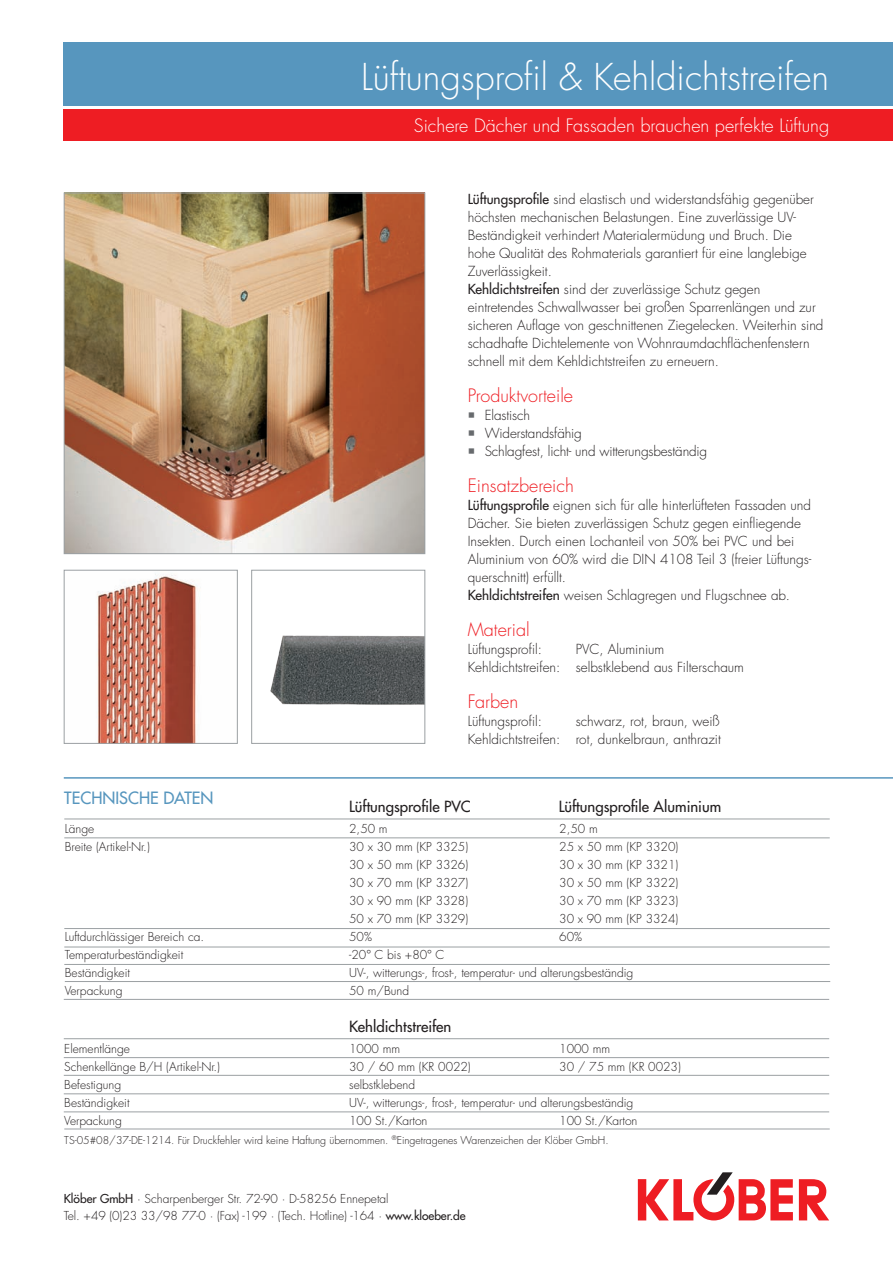
<style>
.page{position:relative;width:893px;height:1263px;background:#fff}
.page>*{position:absolute;margin:0;border:0;box-sizing:border-box;transform-origin:0 0}
.t1{font:300 36px "Futura LT Pro";color:#fff}
.t2{font:300 18px "Futura LT Pro";color:#fff}
.t3{font:300 18px "Futura LT Pro";color:#ee1d23}
.t4{font:500 16.5px "Futura LT Pro";color:#5796be}
.t5{font:500 15px "Futura LT Pro";color:#231f20}
.t6{font:300 13.5px/18px "Futura LT Pro";color:#231f20}
.t7{font:300 12px "Futura LT Pro";color:#231f20}
.t8{font:300 10.5px "Futura LT Pro";color:#231f20}
.s1{font-weight:500}
</style>
<div class="page">
<div style="left:64px;top:43px;width:829px;height:63px;background:#5796be"></div>
<div style="left:64px;top:109px;width:829px;height:32px;background:#ee1d23"></div>
<svg style="left:799px;top:1179px;width:30px;height:41px"></svg>
<svg style="left:638px;top:1172px;width:155px;height:48px"></svg>
<hr style="left:64px;top:777px;width:829px;height:2px;background:#5796be">
<img style="left:66px;top:195px;width:357px;height:357px">
<div style="left:64px;top:193px;width:361px;height:361px;border:1px solid #9ba0a3"></div>
<hr style="left:64px;top:1038px;width:765px;height:1px;background:#9ba0a3">
<hr style="left:64px;top:1075px;width:765px;height:1px;background:#9ba0a3">
<hr style="left:64px;top:1093px;width:765px;height:1px;background:#9ba0a3">
<hr style="left:64px;top:1057px;width:765px;height:1px;background:#9ba0a3">
<hr style="left:64px;top:1128px;width:766px;height:1px;background:#9ba0a3">
<hr style="left:64px;top:1111px;width:765px;height:1px;background:#9ba0a3">
<hr style="left:64px;top:818px;width:766px;height:1px;background:#9ba0a3">
<hr style="left:64px;top:947px;width:766px;height:1px;background:#9ba0a3">
<hr style="left:64px;top:928px;width:766px;height:1px;background:#9ba0a3">
<hr style="left:64px;top:964px;width:766px;height:1px;background:#9ba0a3">
<hr style="left:64px;top:837px;width:766px;height:1px;background:#9ba0a3">
<hr style="left:65px;top:981px;width:765px;height:1px;background:#9ba0a3">
<img style="left:97px;top:574px;width:103px;height:168px">
<div style="left:64px;top:570px;width:174px;height:174px;border:1px solid #9ba0a3"></div>
<img style="left:270px;top:635px;width:153px;height:70px">
<div style="left:251px;top:570px;width:174px;height:174px;border:1px solid #9ba0a3"></div>
<hr style="left:64px;top:999px;width:765px;height:1px;background:#9ba0a3">
<p class="t1" style="left:361px;top:54px;width:469px">Lüftungsprofil &amp; Kehldichtstreifen</p>
<p class="t2" style="left:414px;top:113px;width:417px">Sichere Dächer und Fassaden brauchen perfekte Lüftung</p>
<p class="t4" style="left:64px;top:785px;width:151px">TECHNISCHE DATEN</p>
<p class="t7" style="left:65px;top:821px;width:31px">Länge</p>
<p class="t7" style="left:65px;top:839px;width:87px">Breite (Artikel-Nr.)</p>
<p class="t7" style="left:65px;top:929px;width:141px">Luftdurchlässiger Bereich ca.</p>
<p class="t7" style="left:65px;top:947px;width:120px">Temperaturbeständigkeit</p>
<p class="t7" style="left:65px;top:965px;width:67px">Beständigkeit</p>
<p class="t7" style="left:65px;top:983px;width:59px">Verpackung</p>
<p class="t6" style="left:468px;top:190px;width:348px"><span class="s1">Lüftungsprofile</span> sind elastisch und widerstandsfähig gegenüber höchsten mechanischen Belastungen. Eine zuverlässige UV-Beständigkeit verhindert Materialermüdung und Bruch. Die hohe Qualität des Rohmaterials garantiert für eine langlebige Zuverlässigkeit.</p>
<p class="t6" style="left:468px;top:280px;width:357px"><span class="s1">Kehldichtstreifen</span> sind der zuverlässige Schutz gegen eintretendes Schwallwasser bei großen Sparrenlängen und zur sicheren Auflage von geschnittenen Ziegelecken. Weiterhin sind schadhafte Dichtelemente von Wohnraumdachflächenfenstern schnell mit dem Kehldichtstreifen zu erneuern.</p>
<p class="t3" style="left:468px;top:384px;width:107px">Produktvorteile</p>
<p class="t6" style="left:485px;top:406px;width:47px">Elastisch</p>
<p class="t6" style="left:485px;top:424px;width:99px">Widerstandsfähig</p>
<p class="t6" style="left:485px;top:442px;width:224px">Schlagfest, licht- und witterungsbeständig</p>
<p class="t3" style="left:468px;top:474px;width:108px">Einsatzbereich</p>
<p class="t6" style="left:468px;top:496px;width:345px"><span class="s1">Lüftungsprofile</span> eignen sich für alle hinterlüfteten Fassaden und Dächer. Sie bieten zuverlässigen Schutz gegen einfliegende Insekten. Durch einen Lochanteil von 50% bei PVC und bei Aluminium von 60% wird die DIN 4108 Teil 3 (freier Lüftungs&shy;querschnitt) erfüllt.</p>
<p class="t6" style="left:468px;top:586px;width:324px"><span class="s1">Kehldichtstreifen</span> weisen Schlagregen und Flugschnee ab.</p>
<p class="t3" style="left:468px;top:618px;width:64px">Material</p>
<p class="t6" style="left:468px;top:640px;width:76px">Lüftungsprofil:</p>
<p class="t6" style="left:576px;top:640px;width:90px">PVC, Aluminium</p>
<p class="t6" style="left:468px;top:658px;width:278px">Kehldichtstreifen: selbstklebend aus Filterschaum</p>
<p class="t3" style="left:468px;top:690px;width:52px">Farben</p>
<p class="t6" style="left:468px;top:712px;width:76px">Lüftungsprofil:</p>
<p class="t6" style="left:576px;top:712px;width:145px">schwarz, rot, braun, weiß</p>
<p class="t6" style="left:468px;top:730px;width:255px">Kehldichtstreifen: rot, dunkelbraun, anthrazit</p>
<p class="t5" style="left:349px;top:795px;width:123px">Lüftungsprofile PVC</p>
<p class="t5" style="left:559px;top:795px;width:164px">Lüftungsprofile Aluminium</p>
<p class="t7" style="left:349px;top:821px;width:40px">2,50 m</p>
<p class="t7" style="left:559px;top:821px;width:40px">2,50 m</p>
<p class="t7" style="left:349px;top:839px;width:121px">30 x 30 mm (KP 3325)</p>
<p class="t7" style="left:559px;top:839px;width:121px">25 x 50 mm (KP 3320)</p>
<p class="t7" style="left:349px;top:857px;width:121px">30 x 50 mm (KP 3326)</p>
<p class="t7" style="left:559px;top:857px;width:121px">30 x 30 mm (KP 3321)</p>
<p class="t7" style="left:349px;top:875px;width:121px">30 x 70 mm (KP 3327)</p>
<p class="t7" style="left:559px;top:875px;width:121px">30 x 50 mm (KP 3322)</p>
<p class="t7" style="left:349px;top:893px;width:121px">30 x 90 mm (KP 3328)</p>
<p class="t7" style="left:559px;top:893px;width:121px">30 x 70 mm (KP 3323)</p>
<p class="t7" style="left:349px;top:911px;width:121px">50 x 70 mm (KP 3329)</p>
<p class="t7" style="left:559px;top:911px;width:121px">30 x 90 mm (KP 3324)</p>
<p class="t7" style="left:349px;top:929px;width:24px">50%</p>
<p class="t7" style="left:559px;top:929px;width:24px">60%</p>
<p class="t7" style="left:349px;top:947px;width:97px">-20° C bis +80° C</p>
<p class="t7" style="left:349px;top:965px;width:286px">UV-, witterungs-, frost-, temperatur- und alterungsbeständig</p>
<p class="t7" style="left:349px;top:983px;width:62px">50 m/Bund</p>
<p class="t5" style="left:349px;top:1015px;width:104px">Kehldichtstreifen</p>
<p class="t7" style="left:64px;top:1041px;width:67px">Elementlänge</p>
<p class="t7" style="left:64px;top:1059px;width:157px">Schenkellänge B/H (Artikel-Nr.)</p>
<p class="t7" style="left:64px;top:1077px;width:58px">Befestigung</p>
<p class="t7" style="left:64px;top:1095px;width:67px">Beständigkeit</p>
<p class="t7" style="left:64px;top:1113px;width:59px">Verpackung</p>
<p class="t8" style="left:64px;top:1133px;width:546px">TS-05#08/37-DE-1214. Für Druckfehler wird keine Haftung übernommen. <sup>®</sup>Eingetragenes Warenzeichen der Klöber GmbH.</p>
<p class="t7" style="left:349px;top:1040px;width:52px">1000 mm</p>
<p class="t7" style="left:559px;top:1040px;width:52px">1000 mm</p>
<p class="t7" style="left:349px;top:1058px;width:123px">30 / 60 mm (KR 0022)</p>
<p class="t7" style="left:559px;top:1058px;width:123px">30 / 75 mm (KR 0023)</p>
<p class="t7" style="left:349px;top:1076px;width:67px">selbstklebend</p>
<p class="t7" style="left:349px;top:1094px;width:286px">UV-, witterungs-, frost-, temperatur- und alterungsbeständig</p>
<p class="t7" style="left:349px;top:1112px;width:80px">100 St./Karton</p>
<p class="t7" style="left:559px;top:1112px;width:80px">100 St./Karton</p>
<p class="t7" style="left:64px;top:1191px;width:326px"><span class="s1">Klöber GmbH</span> · Scharpenberger Str. 72-90 · D-58256 Ennepetal</p>
<p class="t7" style="left:64px;top:1207px;width:403px">Tel. +49 (0)23 33/98 77-0 · (Fax) -199 · (Tech. Hotline) -164 · <span class="s1">www.kloeber.de</span></p>
</div>
